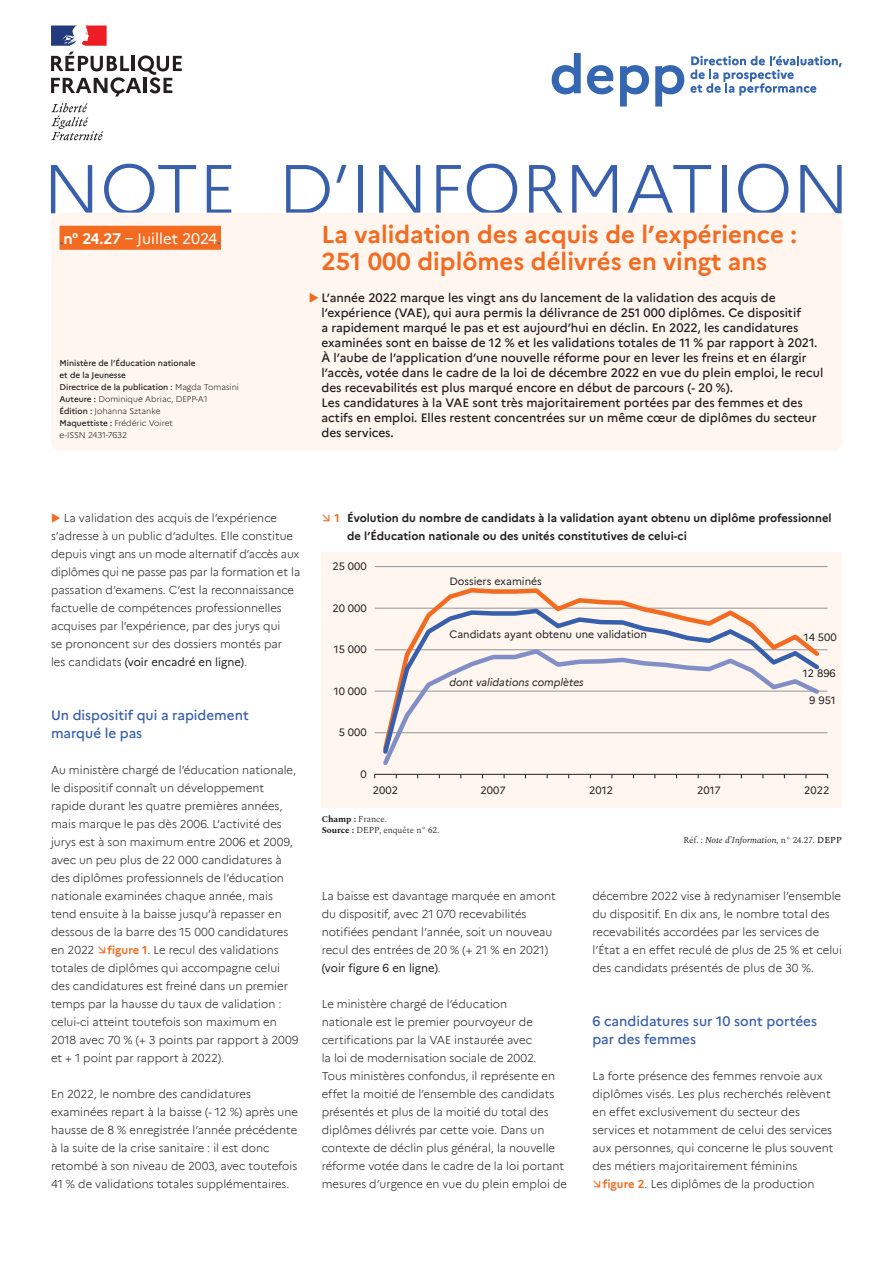
<style>
.page{position:relative;width:893px;height:1263px;background:#fff}
.page>*{position:absolute;margin:0;border:0;box-sizing:border-box;transform-origin:0 0}
.t1{font:300 69px "Marianne";color:#375fac}
.t2{font:700 24px/27px "Marianne";color:#f36a21}
.t3{font:15px "Marianne";color:#fff}
.t4{font:500 13.5px/18px "Marianne";color:#375fac}
.t5{font:500 12px/15px "Marianne";color:#231f20}
.t6{font:300 11.25px/18px "Marianne";color:#231f20}
.t7{font:700 11.25px/18px "Marianne";color:#231f20}
.t8{font:700 11.25px "Marianne";color:#f36a21}
.t9{font:10.5px "Marianne";letter-spacing:.005em;color:#231f20}
.t10{font:italic 10.5px "Marianne";color:#231f20}
.t11{font:300 9px/10.8px "Spectral";letter-spacing:-.005em;color:#231f20}
.t12{font:italic 9px "Spectral";color:#231f20}
.t13{font:500 8.25px/12px "Marianne";color:#231f20}
.s1{color:#375fac}
.s2{font-weight:700}
.s3{font-weight:300}
.s4{font-weight:400}
.s5{font-weight:700;color:#f36a21}
.s6{font-weight:300;font-style:normal}
.s7{font-weight:500;font-style:normal}
</style>
<div class="page">
<div style="left:51px;top:213px;width:791px;height:238px;background:#fef6ef;border-radius:9px"></div>
<div style="left:60px;top:226px;width:161px;height:24px;background:#f36a21"></div>
<svg style="left:51px;top:52px;width:131px;height:45px"></svg>
<svg style="left:51px;top:103px;width:52px;height:37px"></svg>
<svg style="left:51px;top:26px;width:56px;height:20px"></svg>
<svg style="left:552px;top:53px;width:29px;height:41px"></svg>
<svg style="left:587px;top:65px;width:27px;height:29px"></svg>
<svg style="left:620px;top:65px;width:29px;height:42px"></svg>
<svg style="left:655px;top:65px;width:29px;height:42px"></svg>
<svg style="left:690px;top:56px;width:152px;height:40px"></svg>
<div style="left:322px;top:553px;width:520px;height:255px;background:#fef6ef"></div>
<hr style="left:375px;top:566px;width:453px;height:1px;background:#939598">
<hr style="left:375px;top:608px;width:453px;height:1px;background:#939598">
<hr style="left:375px;top:649px;width:453px;height:1px;background:#939598">
<hr style="left:375px;top:691px;width:453px;height:1px;background:#939598">
<hr style="left:375px;top:732px;width:453px;height:1px;background:#939598">
<hr style="left:375px;top:774px;width:453px;height:1px;background:#231f20">
<svg style="left:436px;top:588px;width:205px;height:18px"></svg>
<svg style="left:380px;top:606px;width:443px;height:40px"></svg>
<svg style="left:379px;top:646px;width:444px;height:119px"></svg>
<h1 class="t1" style="left:43px;top:136px;width:808px">NOTE D’INFORMATION</h1>
<h3 class="t3" style="left:60px;top:227px;width:163px"><span class="s1">.</span><span class="s2">n° 24.27</span> – Juillet 2024<span class="s1">.</span></h3>
<h2 class="t2" style="left:321px;top:219px;width:477px">La validation des acquis de l’expérience :<br>251 000 diplômes délivrés en vingt ans</h2>
<p class="t5" style="left:321px;top:290px;width:503px">L’année 2022 marque les vingt ans du lancement de la validation des acquis de l’expérience (VAE), qui aura permis la délivrance de 251 000 diplômes. Ce dispositif<br>a rapidement marqué le pas et est aujourd’hui en déclin. En 2022, les candidatures examinées sont en baisse de 12 % et les validations totales de 11 % par rapport à 2021.<br>À l’aube de l’application d’une nouvelle réforme pour en lever les freins et en élargir l’accès, votée dans le cadre de la loi de décembre 2022 en vue du plein emploi, le recul des recevabilités est plus marqué encore en début de parcours (- 20 %).<br>Les candidatures à la VAE sont très majoritairement portées par des femmes et des actifs en emploi. Elles restent concentrées sur un même cœur de diplômes du secteur des services.</p>
<p class="t13" style="left:60px;top:356px;width:181px">Ministère de l’Éducation nationale<br>et de la Jeunesse<br>Directrice de la publication : <span class="s3">Magda Tomasini<br></span>Auteure : <span class="s3">Dominique Abriac, DEPP-A1<br></span>Édition : <span class="s3">Johanna Sztanke<br></span>Maquettiste : <span class="s3">Frédéric Voiret<br>e-ISSN 2431-7632</span></p>
<p class="t6" style="left:51px;top:508px;width:251px;text-indent:13px">La validation des acquis de l’expérience s’adresse à un public d’adultes. Elle constitue depuis vingt ans un mode alternatif d’accès aux diplômes qui ne passe pas par la formation et la passation d’examens. C’est la reconnaissance factuelle de compétences professionnelles acquises par l’expérience, par des jurys qui<br>se prononcent sur des dossiers montés par<br>les candidats <span class="s4">(voir encadré en ligne)</span>.</p>
<p class="t4" style="left:51px;top:705px;width:199px">Un dispositif qui a rapidement marqué le pas</p>
<p class="t6" style="left:51px;top:760px;width:249px">Au ministère chargé de l’éducation nationale, le dispositif connaît un développement rapide durant les quatre premières années, mais marque le pas dès 2006. L’activité des jurys est à son maximum entre 2006 et 2009, avec un peu plus de 22 000 candidatures à des diplômes professionnels de l’éducation nationale examinées chaque année, mais tend ensuite à la baisse jusqu’à repasser en dessous de la barre des 15 000 candidatures en 2022 <span class="s5">figure 1</span>. Le recul des validations totales de diplômes qui accompagne celui des candidatures est freiné dans un premier temps par la hausse du taux de validation : celui-ci atteint toutefois son maximum en 2018 avec 70 % (+ 3 points par rapport à 2009 et + 1 point par rapport à 2022).</p>
<p class="t6" style="left:51px;top:1084px;width:248px">En 2022, le nombre des candidatures examinées repart à la baisse (- 12 %) après une hausse de 8 % enregistrée l’année précédente à la suite de la crise sanitaire : il est donc retombé à son niveau de 2003, avec toutefois 41 % de validations totales supplémentaires.</p>
<p class="t8" style="left:334px;top:509px;width:7px">1</p>
<p class="t7" style="left:347px;top:508px;width:486px">Évolution du nombre de candidats à la validation ayant obtenu un diplôme professionnel de l’Éducation nationale ou des unités constitutives de celui-ci</p>
<p class="t9" style="left:332px;top:558px;width:36px">25 000</p>
<p class="t9" style="left:332px;top:600px;width:36px">20 000</p>
<p class="t9" style="left:334px;top:641px;width:34px">15 000</p>
<p class="t9" style="left:334px;top:683px;width:34px">10 000</p>
<p class="t9" style="left:339px;top:724px;width:30px">5 000</p>
<p class="t9" style="left:361px;top:766px;width:8px">0</p>
<p class="t9" style="left:449px;top:573px;width:94px">Dossiers examinés</p>
<p class="t9" style="left:449px;top:626px;width:199px">Candidats ayant obtenu une validation</p>
<p class="t10" style="left:449px;top:674px;width:136px">dont validations complètes</p>
<p class="t9" style="left:804px;top:629px;width:34px">14 500</p>
<p class="t9" style="left:803px;top:665px;width:34px">12 896</p>
<p class="t9" style="left:809px;top:693px;width:28px">9 951</p>
<p class="t9" style="left:373px;top:782px;width:27px">2002</p>
<p class="t9" style="left:481px;top:782px;width:27px">2007</p>
<p class="t9" style="left:589px;top:782px;width:25px">2012</p>
<p class="t9" style="left:697px;top:782px;width:25px">2017</p>
<p class="t9" style="left:804px;top:782px;width:27px">2022</p>
<p class="t11" style="left:322px;top:813px;width:119px"><span class="s2">Champ :</span> France.<br><span class="s2">Source :</span> DEPP, enquête n° 62.</p>
<p class="t6" style="left:322px;top:886px;width:235px">La baisse est davantage marquée en amont du dispositif, avec 21 070 recevabilités notifiées pendant l’année, soit un nouveau recul des entrées de 20 % (+ 21 % en 2021) <span class="s4">(voir figure 6 en ligne)</span>.</p>
<p class="t6" style="left:322px;top:994px;width:247px">Le ministère chargé de l’éducation<br>nationale est le premier pourvoyeur de certifications par la VAE instaurée avec<br>la loi de modernisation sociale de 2002.<br>Tous ministères confondus, il représente en effet la moitié de l’ensemble des candidats présentés et plus de la moitié du total des diplômes délivrés par cette voie. Dans un contexte de déclin plus général, la nouvelle réforme votée dans le cadre de la loi portant mesures d’urgence en vue du plein emploi de</p>
<p class="t12" style="left:683px;top:834px;width:160px"><span class="s6">Réf. :</span> Note d’Information, <span class="s6">n° 24.27.</span> <span class="s7">DEPP</span></p>
<p class="t6" style="left:592px;top:886px;width:251px">décembre 2022 vise à redynamiser l’ensemble du dispositif. En dix ans, le nombre total des recevabilités accordées par les services de l’État a en effet reculé de plus de 25 % et celui des candidats présentés de plus de 30 %.</p>
<p class="t4" style="left:592px;top:1011px;width:226px">6 candidatures sur 10 sont portées par des femmes</p>
<p class="t6" style="left:592px;top:1066px;width:231px">La forte présence des femmes renvoie aux</p>
<p class="t6" style="left:592px;top:1084px;width:240px">diplômes visés. Les plus recherchés relèvent</p>
<p class="t6" style="left:592px;top:1102px;width:209px">en effet exclusivement du secteur des</p>
<p class="t6" style="left:592px;top:1120px;width:241px">services et notamment de celui des services</p>
<p class="t6" style="left:592px;top:1138px;width:243px">aux personnes, qui concerne le plus souvent</p>
<p class="t6" style="left:592px;top:1156px;width:206px">des métiers majoritairement féminins</p>
<p class="t6" style="left:603px;top:1174px;width:213px"><span class="s5">figure 2</span>. Les diplômes de la production</p>
</div>
